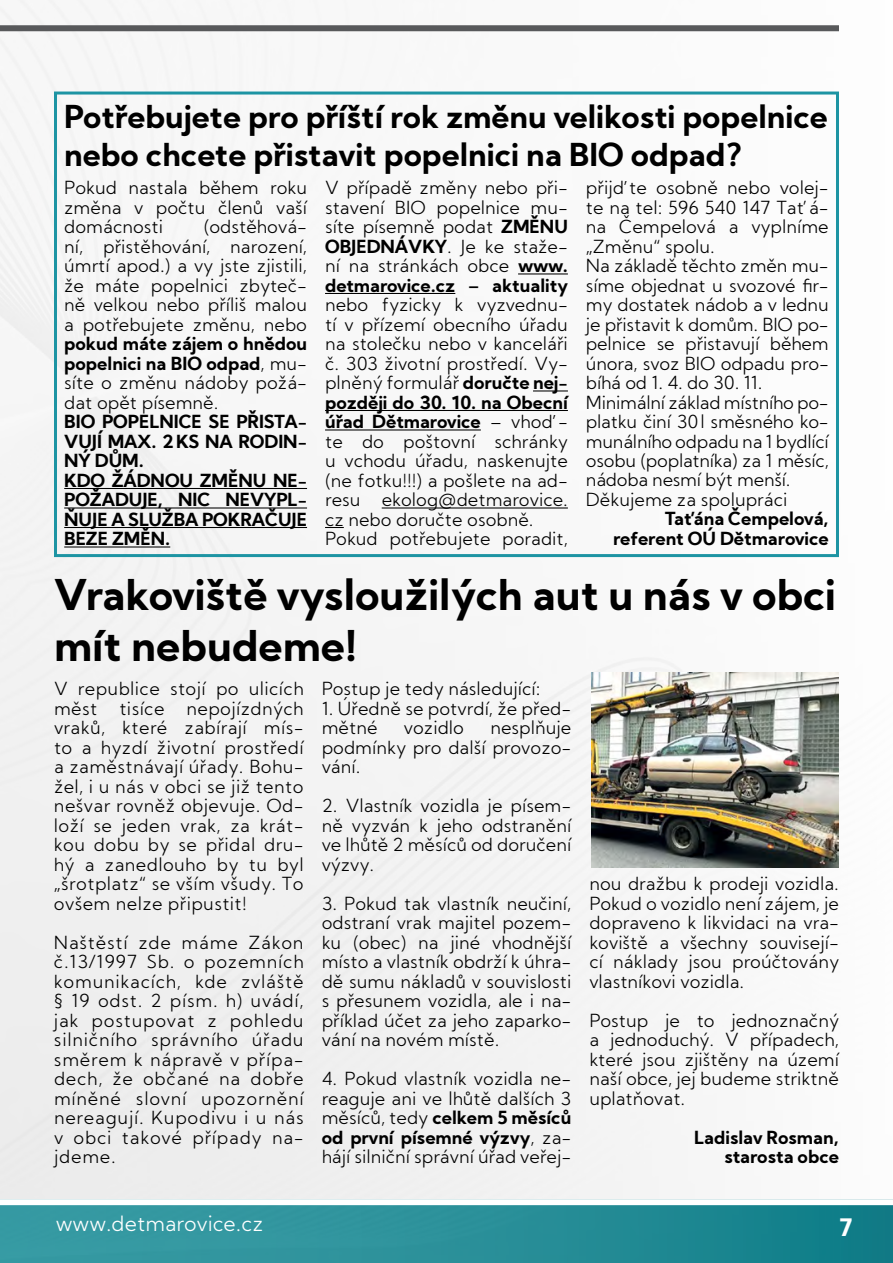
<style>
.page{position:relative;width:893px;height:1263px;background:#fff}
.page>*{position:absolute;margin:0;border:0;box-sizing:border-box;transform-origin:0 0}
.t1{font:700 42.3px/50.7px "Kumbh Sans";color:#000}
.t2{font:700 31.5px/37.8px "Kumbh Sans";color:#000}
.t3{font:700 24px "Kumbh Sans";color:#fff}
.t4{font:300 21px "Kumbh Sans";color:#fff}
.t5{font:300 18px/19.5px "Kumbh Sans";color:#000;text-align:justify}
.t6{font:700 18px/19.5px "Kumbh Sans";color:#000;text-align:right}
.s1{font-weight:700}
.s2{font-weight:300}
</style>
<div class="page">
<img style="left:0;top:0;width:893px;height:1263px">
<div style="left:0;top:25px;width:839px;height:6px;background:#58595b"></div>
<div style="left:0;top:1199px;width:893px;height:6px;background:#fff"></div>
<hr style="left:64px;top:488px;width:243px;height:1px;background:#000">
<hr style="left:64px;top:507px;width:243px;height:1px;background:#000">
<hr style="left:64px;top:527px;width:243px;height:1px;background:#000">
<hr style="left:64px;top:546px;width:106px;height:1px;background:#000">
<hr style="left:518px;top:273px;width:50px;height:1px;background:#000">
<hr style="left:325px;top:293px;width:130px;height:1px;background:#000">
<hr style="left:533px;top:390px;width:35px;height:1px;background:#000">
<hr style="left:325px;top:410px;width:243px;height:1px;background:#000">
<hr style="left:325px;top:429px;width:156px;height:1px;background:#000">
<hr style="left:382px;top:507px;width:186px;height:1px;background:#000">
<svg style="left:325px;top:527px;width:19px;height:1px"></svg>
<div style="left:54px;top:92px;width:785px;height:465px;border:3px solid #1d94a3"></div>
<img style="left:591px;top:672px;width:248px;height:195px">
<h2 class="t2" style="left:64px;top:98px;width:765px">Potřebujete pro příští rok změnu velikosti popelnice nebo chcete přistavit popelnici na BIO odpad?</h2>
<p class="t5" style="left:64px;top:178px;width:244px">Pokud nastala během roku změna v počtu členů vaší domácnosti</p>
<p class="t5" style="left:586px;top:178px;width:244px;text-align:left">přijďte osobně nebo volej&shy;te na tel: 596 540 147 Taťá&shy;na Čempelová a vyplníme „Změnu“ spolu.<br>Na základě těchto změn mu&shy;síme objednat u svozové fir&shy;my dostatek nádob a v lednu je přistavit k domům. BIO po&shy;pelnice se přistavují během února, svoz BIO odpadu pro&shy;bíhá od 1. 4. do 30. 11.<br>Minimální základ místního po&shy;platku činí 30l směsného ko&shy;munálního odpadu na 1 bydlící osobu (poplatníka) za 1 měsíc, nádoba nesmí být menší.<br>Děkujeme za spolupráci</p>
<p class="t6" style="left:613px;top:509px;width:217px">Taťána Čempelová, referent OÚ Dětmarovice</p>
<h1 class="t1" style="left:54px;top:569px;width:783px">Vrakoviště vysloužilých aut u nás v obci mít nebudeme!</h1>
<p class="t5" style="left:54px;top:679px;width:251px">V republice stojí po ulicích měst tisíce nepojízdných vraků, které zabírají mís&shy;to a hyzdí životní prostředí a zaměstnávají úřady. Bohu&shy;žel, i u nás v obci se již tento nešvar rovněž objevuje. Od&shy;loží se jeden vrak, za krát&shy;kou dobu by se přidal dru&shy;hý a zanedlouho by tu byl „šrotplatz“ se vším všudy. To ovšem nelze připustit!</p>
<p class="t5" style="left:54px;top:933px;width:251px">Naštěstí zde máme Zákon č.13/1997 Sb. o pozemních komunikacích, kde zvláště § 19 odst. 2 písm. h) uvádí, jak postupovat z pohledu silničního správního úřadu směrem k nápravě v přípa&shy;dech, že občané na dobře míněné slovní upozornění nereagují. Kupodivu i u nás v obci takové případy na&shy;jdeme.</p>
<p class="t5" style="left:325px;top:178px;width:244px">V případě změny nebo při&shy;stavení BIO popelnice mu&shy;síte písemně podat <span class="s1">ZMĚNU OBJEDNÁVKY</span>. Je ke staže&shy;ní na stránkách obce <span class="s1">www. detmarovice.cz – aktuality</span></p>
<p class="t5" style="left:325px;top:295px;width:244px;text-align:left">nebo fyzicky k vyzvednu&shy;tí v přízemí obecního úřadu na stolečku nebo v kanceláři č. 303 životní prostředí. Vy&shy;plněný formulář <span class="s1">doručte nej&shy;později do 30. 10. na Obecní úřad Dětmarovice</span> – vhoď&shy;te do poštovní schránky u vchodu úřadu, naskenujte (ne fotku!!!) a pošlete na ad&shy;resu ekolog@detmarovice. cz nebo doručte osobně.<br>Pokud potřebujete poradit,</p>
<p class="t5" style="left:64px;top:217px;width:244px;text-indent:140px">(odstěhová&shy;ní, přistěhování, narození, úmrtí apod.) a vy jste zjistili, že máte popelnici zbyteč&shy;ně velkou nebo příliš malou a potřebujete změnu, nebo</p>
<p class="t6" style="left:64px;top:334px;width:244px;text-align:justify">pokud máte zájem o hnědou popelnici na BIO odpad<span class="s2">, mu&shy;síte o změnu nádoby požá&shy;dat opět písemně.</span></p>
<p class="t6" style="left:64px;top:412px;width:244px;text-align:left">BIO POPELNICE SE PŘISTA-<br>VUJÍ MAX. 2KS NA RODIN-<br>NÝ DŮM.<br>KDO ŽÁDNOU ZMĚNU NE-<br>POŽADUJE, NIC NEVYPL-<br>ŇUJE A SLUŽBA POKRAČUJE<br>BEZE ZMĚN.</p>
<p class="t5" style="left:322px;top:679px;width:220px">Postup je tedy následující:</p>
<p class="t5" style="left:322px;top:698px;width:251px">1. Úředně se potvrdí, že před&shy;mětné</p>
<p class="t5" style="left:322px;top:718px;width:251px;text-indent:169px">nesplňuje podmínky pro další provozo&shy;vání.</p>
<p class="t5" style="left:322px;top:796px;width:251px">2. Vlastník vozidla je písem&shy;ně vyzván k jeho odstranění ve lhůtě 2 měsíců od doručení výzvy.</p>
<p class="t5" style="left:322px;top:893px;width:251px">3. Pokud tak vlastník neučiní, odstraní vrak majitel pozem&shy;ku (obec) na jiné vhodnější místo a vlastník obdrží k úhra&shy;dě sumu nákladů v souvislosti s přesunem vozidla, ale i na&shy;příklad účet za jeho zaparko&shy;vání na novém místě.</p>
<p class="t5" style="left:322px;top:1069px;width:251px">4. Pokud vlastník vozidla ne&shy;reaguje ani ve lhůtě dalších 3 měsíců, tedy <span class="s1">celkem 5 měsíců od první písemné výzvy</span>, za&shy;hájí silniční správní úřad veřej-</p>
<p class="t5" style="left:404px;top:718px;width:62px">vozidlo</p>
<p class="t5" style="left:589px;top:874px;width:251px">nou dražbu k prodeji vozidla.<br>Pokud o vozidlo není zájem, je dopraveno k likvidaci na vra&shy;koviště a všechny souvisejí&shy;cí náklady jsou proúčtovány vlastníkovi vozidla.</p>
<p class="t5" style="left:589px;top:1010px;width:251px">Postup je to jednoznačný a jednoduchý. V případech, které jsou zjištěny na území naší obce, jej budeme striktně uplatňovat.</p>
<p class="t6" style="left:694px;top:1127px;width:146px">Ladislav Rosman, starosta obce</p>
<p class="t4" style="left:56px;top:1210px;width:209px">www.detmarovice.cz</p>
<h3 class="t3" style="left:839px;top:1212px;width:16px">7</h3>
</div>
